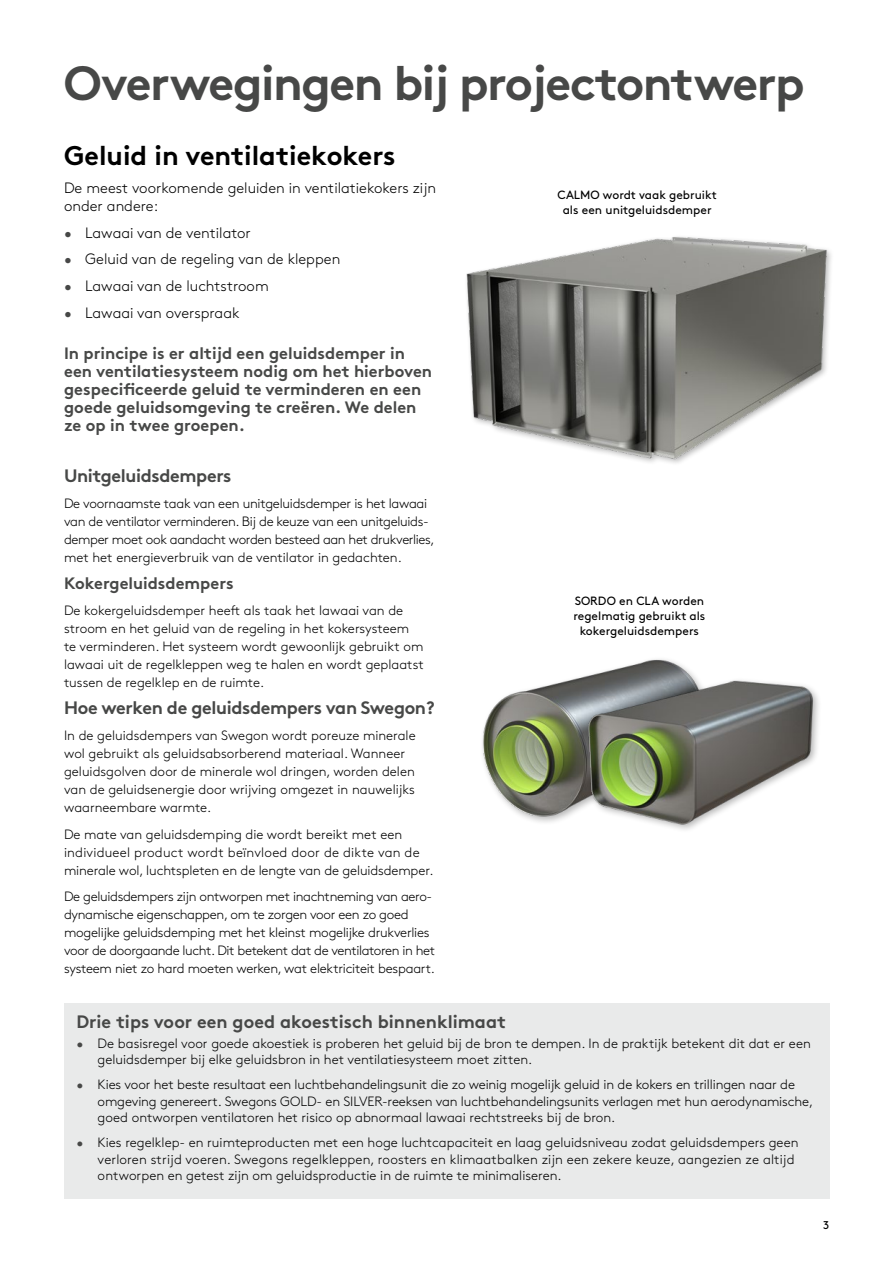
<style>
.page{position:relative;width:893px;height:1263px;background:#fff}
.page>*{position:absolute;margin:0;border:0;box-sizing:border-box;transform-origin:0 0}
.t1{font:700 48px "Swegon Brown";letter-spacing:-.03em;color:#474847}
.t2{font:700 27px "Swegon Brown";color:#000}
.t3{font:700 18px "Swegon Brown";letter-spacing:-.02em;color:#474847}
.t4{font:700 18px "Swegon Brown";color:#474847}
.t5{font:700 16.5px/18px "Swegon Brown";color:#474847}
.t6{font:300 15px/18px "Swegon Brown";color:#000}
.t7{font:300 13.5px/18px "Swegon Brown";color:#000}
.t8{font:300 13.5px/18px "Swegon Brown";letter-spacing:-.025em;color:#000}
.t9{font:12px/15px "Swegon Brown";color:#000;text-align:center}
.t10{font:11.25px "Swegon Brown";color:#000}
.s1{color:#474847}
</style>
<div class="page">
<img style="left:482px;top:659px;width:337px;height:171px">
<div style="left:64px;top:1003px;width:765px;height:196px;background:#e9eaea"></div>
<img style="left:466px;top:236px;width:365px;height:227px">
<h1 class="t1" style="left:64px;top:44px;width:742px">Overwegingen bij projectontwerp</h1>
<h2 class="t2" style="left:64px;top:133px;width:333px">Geluid in ventilatiekokers</h2>
<p class="t6" style="left:64px;top:178px;width:374px">De meest voorkomende geluiden in ventilatiekokers zijn onder andere:</p>
<p class="t6" style="left:64px;top:223px;width:188px"><span class="s1">•</span> Lawaai van de ventilator</p>
<p class="t6" style="left:64px;top:249px;width:278px"><span class="s1">•</span> Geluid van de regeling van de kleppen</p>
<p class="t6" style="left:64px;top:276px;width:206px"><span class="s1">•</span> Lawaai van de luchtstroom</p>
<p class="t6" style="left:64px;top:302px;width:177px"><span class="s1">•</span> Lawaai van overspraak</p>
<p class="t5" style="left:64px;top:343px;width:370px">In principe is er altijd een geluidsdemper in een ventilatiesysteem nodig om het hierboven gespecificeerde geluid te verminderen en een goede geluidsomgeving te creëren. We delen ze op in twee groepen.</p>
<h3 class="t3" style="left:64px;top:461px;width:169px">Unitgeluidsdempers</h3>
<p class="t8" style="left:64px;top:493px;width:372px">De voornaamste taak van een unitgeluidsdemper is het lawaai van de ventilator verminderen. Bij de keuze van een unitgeluids&shy;demper moet ook aandacht worden besteed aan het drukverlies, met het energieverbruik van de ventilator in gedachten.</p>
<p class="t5" style="left:64px;top:572px;width:171px">Kokergeluidsdempers</p>
<p class="t7" style="left:64px;top:600px;width:361px">De kokergeluidsdemper heeft als taak het lawaai van de stroom en het geluid van de regeling in het kokersysteem te verminderen. Het systeem wordt gewoonlijk gebruikt om lawaai uit de regelkleppen weg te halen en wordt geplaatst tussen de regelklep en de ruimte.</p>
<h3 class="t3" style="left:64px;top:693px;width:372px">Hoe werken de geluidsdempers van Swegon?</h3>
<p class="t7" style="left:64px;top:725px;width:353px">In de geluidsdempers van Swegon wordt poreuze minerale wol gebruikt als geluidsabsorberend materiaal. Wanneer geluidsgolven door de minerale wol dringen, worden delen van de geluidsenergie door wrijving omgezet in nauwelijks waarneembare warmte.</p>
<p class="t7" style="left:64px;top:824px;width:371px">De mate van geluidsdemping die wordt bereikt met een individueel product wordt beïnvloed door de dikte van de minerale wol, luchtspleten en de lengte van de geluidsdemper.</p>
<p class="t8" style="left:64px;top:886px;width:373px">De geluidsdempers zijn ontworpen met inachtneming van aero&shy;dynamische eigenschappen, om te zorgen voor een zo goed mogelijke geluidsdemping met het kleinst mogelijke drukverlies voor de doorgaande lucht. Dit betekent dat de ventilatoren in het systeem niet zo hard moeten werken, wat elektriciteit bespaart.</p>
<p class="t9" style="left:558px;top:187px;width:161px">CALMO wordt vaak gebruikt als een unitgeluidsdemper</p>
<p class="t9" style="left:573px;top:592px;width:133px">SORDO en CLA worden regelmatig gebruikt als kokergeluidsdempers</p>
<h3 class="t4" style="left:76px;top:1007px;width:431px">Drie tips voor een goed akoestisch binnenklimaat</h3>
<p class="t7" style="left:98px;top:1034px;width:715px;line-height:16.5px;text-indent:-21px"><span class="s1">•</span> De basisregel voor goede akoestiek is proberen het geluid bij de bron te dempen. In de praktijk betekent dit dat er een geluidsdemper bij elke geluidsbron in het ventilatiesysteem moet zitten.</p>
<p class="t7" style="left:98px;top:1075px;width:717px;line-height:16.5px;text-indent:-21px"><span class="s1">•</span> Kies voor het beste resultaat een luchtbehandelingsunit die zo weinig mogelijk geluid in de kokers en trillingen naar de omgeving genereert. Swegons GOLD- en SILVER-reeksen van luchtbehandelingsunits verlagen met hun aerodynamische, goed ontworpen ventilatoren het risico op abnormaal lawaai rechtstreeks bij de bron.</p>
<p class="t7" style="left:98px;top:1133px;width:702px;line-height:16.5px;text-indent:-21px"><span class="s1">•</span> Kies regelklep- en ruimteproducten met een hoge luchtcapaciteit en laag geluidsniveau zodat geluidsdempers geen verloren strijd voeren. Swegons regelkleppen, roosters en klimaatbalken zijn een zekere keuze, aangezien ze altijd ontworpen en getest zijn om geluidsproductie in de ruimte te minimaliseren.</p>
<p class="t10" style="left:823px;top:1216px;width:8px">3</p>
</div>
